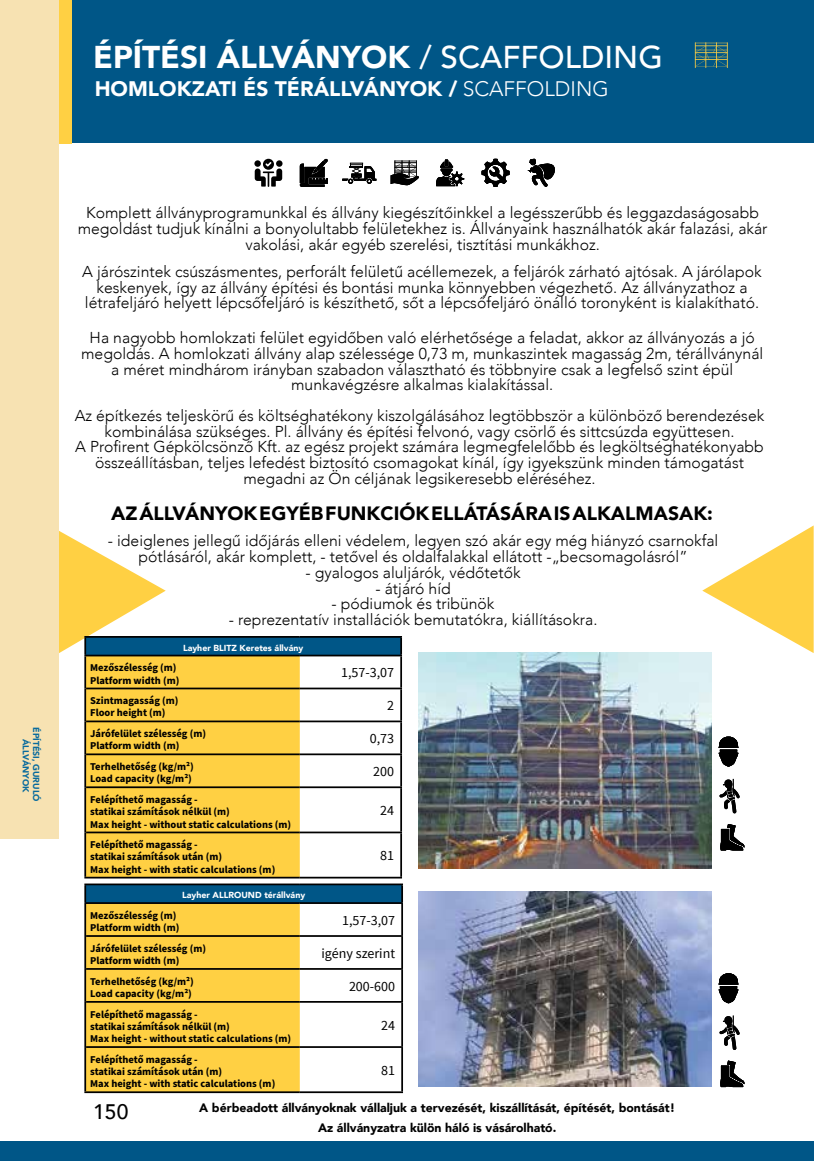
<style>
.page{position:relative;width:814px;height:1161px;background:#fff}
.page>*{position:absolute;margin:0;border:0;box-sizing:border-box;transform-origin:0 0}
.t1{font:900 31.5px "Avenir";color:#fff}
.t2{font:900 21px "Avenir";color:#fff}
.t3{font:500 21px "Avenir";color:#000}
.t4{font:900 19.25px "Avenir";color:#000}
.t5{font:300 15.75px/15.8px "Avenir";color:#000;text-align:center}
.t6{font:14px "Source Sans Pro";color:#000}
.t7{font:900 12.25px/19.8px "Avenir";color:#000;text-align:center}
.t8{font:700 10.5px/12.2px "Source Sans Pro";color:#000}
.t9{font:900 8.75px "Avenir";color:#fff}
.t10{font:900 8.75px/10.5px "Avenir";color:#0a6b9d;text-align:center}
.s1{font-weight:500}
.s2{font-weight:300}
</style>
<div class="page">
<div style="left:0;top:1141px;width:814px;height:20px;background:#005687"></div>
<div style="left:0;top:0;width:814px;height:143px;background:#005687"></div>
<svg style="left:694px;top:42px;width:34px;height:26px"></svg>
<svg style="left:255px;top:159px;width:27px;height:28px"></svg>
<svg style="left:300px;top:159px;width:28px;height:28px"></svg>
<svg style="left:342px;top:163px;width:34px;height:21px"></svg>
<svg style="left:390px;top:160px;width:29px;height:25px"></svg>
<svg style="left:436px;top:159px;width:28px;height:27px"></svg>
<svg style="left:481px;top:159px;width:28px;height:28px"></svg>
<svg style="left:527px;top:159px;width:28px;height:28px"></svg>
<svg style="left:702px;top:526px;width:111px;height:127px"></svg>
<img style="left:418px;top:653px;width:294px;height:215px">
<img style="left:418px;top:891px;width:294px;height:195px">
<div style="left:85px;top:637px;width:316px;height:18px;background:#005687"></div>
<div style="left:86px;top:656px;width:214px;height:221px;background:#ffd043"></div>
<hr style="left:84px;top:636px;width:216px;height:2px;background:#000">
<svg style="left:59px;top:531px;width:107px;height:124px"></svg>
<hr style="left:300px;top:636px;width:102px;height:2px;background:#000">
<svg style="left:400px;top:638px;width:2px;height:17px"></svg>
<hr style="left:86px;top:687px;width:214px;height:2px;background:#000">
<hr style="left:86px;top:720px;width:214px;height:2px;background:#000">
<hr style="left:86px;top:753px;width:214px;height:2px;background:#000">
<hr style="left:86px;top:786px;width:214px;height:2px;background:#000">
<hr style="left:400px;top:656px;width:2px;height:31px;background:#000">
<hr style="left:300px;top:687px;width:102px;height:2px;background:#000">
<hr style="left:400px;top:689px;width:2px;height:31px;background:#000">
<hr style="left:300px;top:720px;width:102px;height:2px;background:#000">
<hr style="left:400px;top:722px;width:2px;height:31px;background:#000">
<hr style="left:300px;top:753px;width:102px;height:2px;background:#000">
<hr style="left:400px;top:755px;width:2px;height:31px;background:#000">
<hr style="left:300px;top:786px;width:102px;height:2px;background:#000">
<hr style="left:400px;top:788px;width:2px;height:43px;background:#000">
<hr style="left:300px;top:831px;width:102px;height:2px;background:#000">
<hr style="left:400px;top:833px;width:2px;height:44px;background:#000">
<hr style="left:300px;top:877px;width:102px;height:1px;background:#000">
<hr style="left:84px;top:832px;width:2px;height:45px;background:#000">
<hr style="left:84px;top:877px;width:216px;height:1px;background:#000">
<hr style="left:84px;top:655px;width:216px;height:1px;background:#000">
<hr style="left:84px;top:656px;width:2px;height:32px;background:#000">
<hr style="left:84px;top:688px;width:2px;height:33px;background:#000">
<hr style="left:84px;top:721px;width:2px;height:33px;background:#000">
<hr style="left:84px;top:754px;width:2px;height:33px;background:#000">
<hr style="left:84px;top:787px;width:2px;height:45px;background:#000">
<hr style="left:300px;top:655px;width:102px;height:1px;background:#000">
<hr style="left:86px;top:831px;width:214px;height:2px;background:#000">
<div style="left:85px;top:884px;width:317px;height:19px;background:#005687"></div>
<div style="left:86px;top:904px;width:214px;height:187px;background:#ffd043"></div>
<hr style="left:84px;top:883px;width:216px;height:2px;background:#000">
<svg style="left:84px;top:885px;width:2px;height:17px"></svg>
<hr style="left:300px;top:883px;width:103px;height:2px;background:#000">
<svg style="left:401px;top:885px;width:2px;height:17px"></svg>
<hr style="left:86px;top:935px;width:214px;height:2px;background:#000">
<hr style="left:86px;top:968px;width:214px;height:2px;background:#000">
<hr style="left:86px;top:1001px;width:214px;height:2px;background:#000">
<hr style="left:401px;top:904px;width:2px;height:31px;background:#000">
<hr style="left:300px;top:935px;width:103px;height:2px;background:#000">
<hr style="left:401px;top:937px;width:2px;height:31px;background:#000">
<hr style="left:300px;top:968px;width:103px;height:2px;background:#000">
<hr style="left:401px;top:970px;width:2px;height:31px;background:#000">
<hr style="left:300px;top:1001px;width:103px;height:2px;background:#000">
<hr style="left:401px;top:1003px;width:2px;height:43px;background:#000">
<hr style="left:300px;top:1046px;width:103px;height:2px;background:#000">
<hr style="left:401px;top:1048px;width:2px;height:43px;background:#000">
<hr style="left:300px;top:1091px;width:103px;height:2px;background:#000">
<hr style="left:84px;top:1047px;width:2px;height:44px;background:#000">
<hr style="left:84px;top:1091px;width:216px;height:2px;background:#000">
<hr style="left:84px;top:902px;width:216px;height:2px;background:#000">
<hr style="left:84px;top:904px;width:2px;height:32px;background:#000">
<hr style="left:84px;top:936px;width:2px;height:33px;background:#000">
<hr style="left:84px;top:969px;width:2px;height:33px;background:#000">
<hr style="left:84px;top:1002px;width:2px;height:45px;background:#000">
<hr style="left:300px;top:902px;width:103px;height:2px;background:#000">
<hr style="left:86px;top:1046px;width:214px;height:2px;background:#000">
<svg style="left:720px;top:824px;width:24px;height:26px"></svg>
<svg style="left:719px;top:779px;width:20px;height:34px"></svg>
<svg style="left:718px;top:736px;width:20px;height:31px"></svg>
<svg style="left:720px;top:1060px;width:24px;height:27px"></svg>
<svg style="left:719px;top:1015px;width:20px;height:35px"></svg>
<svg style="left:718px;top:973px;width:20px;height:30px"></svg>
<div style="left:0;top:0;width:59px;height:838px;background:#f7e2b2"></div>
<div style="left:59px;top:0;width:12px;height:143px;background:#ffd043"></div>
<h1 class="t1" style="left:93px;top:30px;width:571px">ÉPÍTÉSI ÁLLVÁNYOK <span class="s1">/ SCAFFOLDING</span></h1>
<h2 class="t2" style="left:95px;top:71px;width:515px">HOMLOKZATI ÉS TÉRÁLLVÁNYOK / <span class="s2">SCAFFOLDING</span></h2>
<p class="t10" style="left:42px;top:727px;width:76px;rotate:90deg">ÉPÍTÉSI, GURULÓ<br>ÁLLVÁNYOK</p>
<p class="t5" style="left:78px;top:205px;width:691px">Komplett állványprogramunkkal és állvány kiegészítőinkkel a legésszerűbb és leggazdaságosabb megoldást tudjuk kínálni a bonyolultabb felületekhez is. Állványaink használhatók akár falazási, akár vakolási, akár egyéb szerelési, tisztítási munkákhoz.</p>
<p class="t5" style="left:82px;top:264px;width:681px">A járószintek csúszásmentes, perforált felületű acéllemezek, a feljárók zárható ajtósak. A járólapok keskenyek, így az állvány építési és bontási munka könnyebben végezhető. Az állványzathoz a létrafeljáró helyett lépcsőfeljáró is készíthető, sőt a lépcsőfeljáró önálló toronyként is kialakítható.</p>
<p class="t5" style="left:81px;top:330px;width:683px">Ha nagyobb homlokzati felület egyidőben való elérhetősége a feladat, akkor az állványozás a jó megoldás. A homlokzati állvány alap szélessége 0,73 m, munkaszintek magasság 2m, térállványnál a méret mindhárom irányban szabadon választható és többnyire csak a legfelső szint épül munkavégzésre alkalmas kialakítással.</p>
<p class="t5" style="left:75px;top:408px;width:691px">Az építkezés teljeskörű és költséghatékony kiszolgálásához legtöbbször a különböző berendezések kombinálása szükséges. Pl. állvány és építési felvonó, vagy csörlő és sittcsúzda együttesen.<br>A Profirent Gépkölcsönző Kft. az egész projekt számára legmegfelelőbb és legköltséghatékonyabb összeállításban, teljes lefedést biztosító csomagokat kínál, így igyekszünk minden támogatást megadni az Ön céljának legsikeresebb eléréséhez.</p>
<p class="t4" style="left:111px;top:496px;width:603px">AZ ÁLLVÁNYOK EGYÉB FUNKCIÓK ELLÁTÁSÁRA IS ALKALMASAK:</p>
<p class="t5" style="left:108px;top:533px;width:612px">- ideiglenes jellegű időjárás elleni védelem, legyen szó akár egy még hiányzó csarnokfal pótlásáról, akár komplett, - tetővel és oldalfalakkal ellátott -„becsomagolásról”</p>
<p class="t5" style="left:305px;top:564px;width:217px">- gyalogos aluljárók, védőtetők</p>
<p class="t5" style="left:375px;top:580px;width:77px">- átjáró híd</p>
<p class="t5" style="left:331px;top:596px;width:164px">- pódiumok és tribünök</p>
<p class="t5" style="left:229px;top:612px;width:370px">- reprezentatív installációk bemutatókra, kiállításokra.</p>
<p class="t9" style="left:183px;top:640px;width:122px">Layher BLITZ Keretes állvány</p>
<p class="t8" style="left:90px;top:662px;width:91px">Mezőszélesség (m)<br>Platform width (m)</p>
<p class="t6" style="left:341px;top:664px;width:55px">1,57-3,07</p>
<p class="t8" style="left:90px;top:695px;width:90px">Szintmagasság (m)<br>Floor height (m)</p>
<p class="t6" style="left:387px;top:697px;width:8px">2</p>
<p class="t8" style="left:90px;top:728px;width:117px">Járófelület szélesség (m)<br>Platform width (m)</p>
<p class="t6" style="left:370px;top:730px;width:26px">0,73</p>
<p class="t8" style="left:90px;top:761px;width:105px">Terhelhetőség (kg/m²)<br>Load capacity (kg/m²)</p>
<p class="t6" style="left:373px;top:763px;width:22px">200</p>
<p class="t8" style="left:90px;top:794px;width:202px">Felépíthető magasság -<br>statikai számítások nélkül (m)<br>Max height - without static calculations (m)</p>
<p class="t6" style="left:380px;top:802px;width:15px">24</p>
<p class="t8" style="left:90px;top:839px;width:187px">Felépíthető magasság -<br>statikai számítások után (m)<br>Max height - with static calculations (m)</p>
<p class="t6" style="left:380px;top:847px;width:15px">81</p>
<p class="t9" style="left:182px;top:887px;width:124px">Layher ALLROUND térállvány</p>
<p class="t8" style="left:90px;top:909px;width:91px">Mezőszélesség (m)<br>Platform width (m)</p>
<p class="t6" style="left:342px;top:911px;width:55px">1,57-3,07</p>
<p class="t8" style="left:90px;top:942px;width:117px">Járófelület szélesség (m)<br>Platform width (m)</p>
<p class="t6" style="left:321px;top:944px;width:75px">igény szerint</p>
<p class="t8" style="left:90px;top:975px;width:105px">Terhelhetőség (kg/m²)<br>Load capacity (kg/m²)</p>
<p class="t6" style="left:349px;top:977px;width:48px">200-600</p>
<p class="t8" style="left:90px;top:1008px;width:202px">Felépíthető magasság -<br>statikai számítások nélkül (m)<br>Max height - without static calculations (m)</p>
<p class="t6" style="left:381px;top:1016px;width:15px">24</p>
<p class="t8" style="left:90px;top:1053px;width:187px">Felépíthető magasság -<br>statikai számítások után (m)<br>Max height - with static calculations (m)</p>
<p class="t6" style="left:381px;top:1061px;width:15px">81</p>
<p class="t7" style="left:199px;top:1097px;width:477px">A bérbeadott állványoknak vállaljuk a tervezését, kiszállítását, építését, bontását!<br>Az állványzatra külön háló is vásárolható.</p>
<h2 class="t3" style="left:93px;top:1094px;width:37px">150</h2>
</div>
